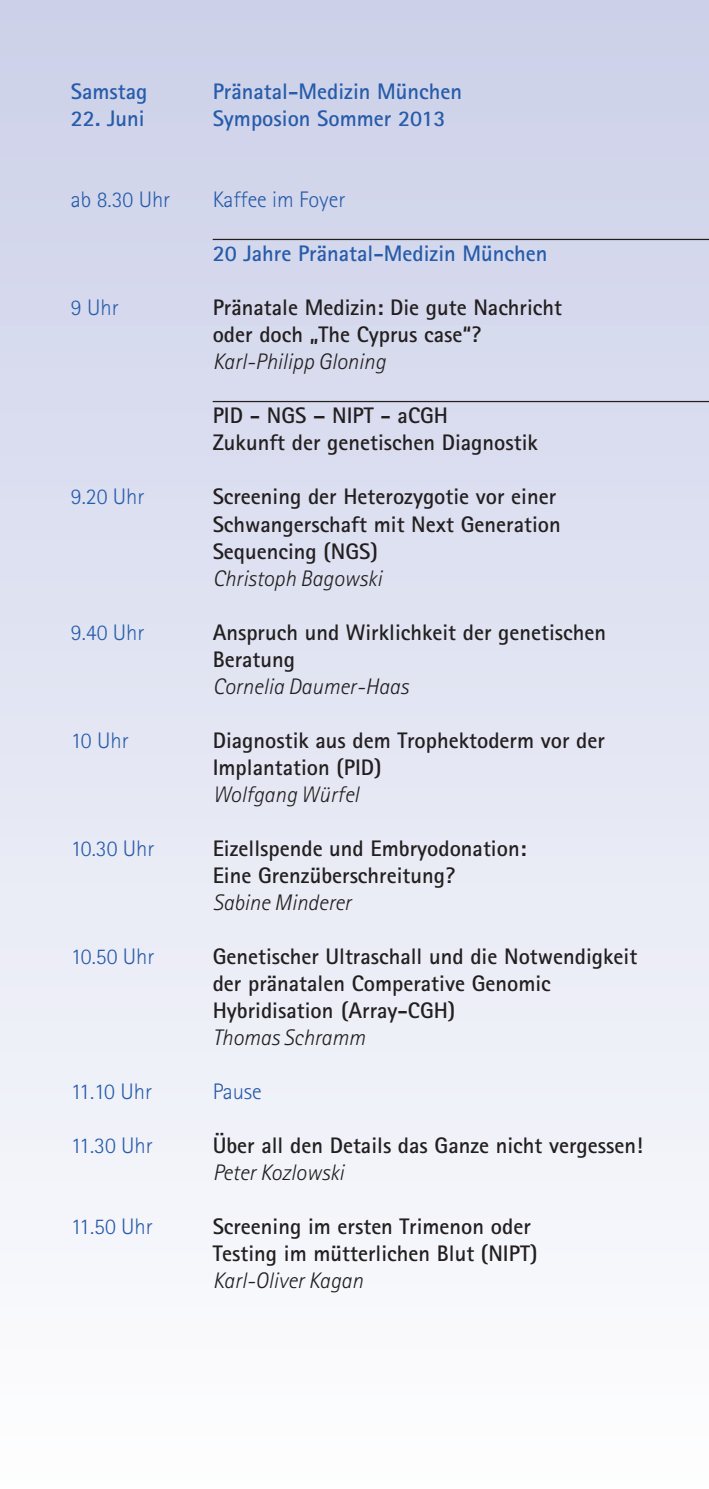
<style>
.page{position:relative;width:709px;height:1489px;background:#fff}
.page>*{position:absolute;margin:0;border:0;box-sizing:border-box;transform-origin:0 0}
.t1{font:700 22.5px/27px "Rotis Sans Serif";color:#231f20}
.t2{font:italic 300 22.5px "Rotis Sans Serif";color:#231f20}
.t3{font:300 22.5px "Rotis Sans Serif";color:#275caa}
.t4{font:700 22.5px "Rotis Sans Serif";color:#275caa}
</style>
<div class="page">
<div style="left:0;top:0;width:709px;height:1488px;background:linear-gradient(to bottom,#cbd0e8,#fdfefe)"></div>
<hr style="left:213px;top:239px;width:496px;height:1px;background:#231f20">
<hr style="left:213px;top:401px;width:496px;height:1px;background:#231f20">
<p class="t4" style="left:71px;top:84px;width:78px">Samstag</p>
<p class="t4" style="left:213px;top:84px;width:251px">Pränatal-Medizin München</p>
<p class="t4" style="left:71px;top:111px;width:75px">22. Juni</p>
<p class="t4" style="left:213px;top:111px;width:234px">Symposion Sommer 2013</p>
<p class="t3" style="left:71px;top:192px;width:101px">ab 8.30 Uhr</p>
<p class="t3" style="left:213px;top:192px;width:134px">Kaffee im Foyer</p>
<p class="t4" style="left:213px;top:246px;width:336px">20 Jahre Pränatal-Medizin München</p>
<p class="t3" style="left:71px;top:300px;width:49px">9 Uhr</p>
<p class="t1" style="left:213px;top:296px;width:351px">Pränatale Medizin: Die gute Nachricht oder doch „The Cyprus case“?</p>
<p class="t2" style="left:213px;top:354px;width:174px">Karl-Philipp Gloning</p>
<p class="t1" style="left:213px;top:404px;width:327px">PID - NGS – NIPT - aCGH<br>Zukunft der genetischen Diagnostik</p>
<p class="t3" style="left:71px;top:489px;width:75px">9.20 Uhr</p>
<p class="t1" style="left:213px;top:485px;width:349px">Screening der Heterozygotie vor einer<br>Schwangerschaft mit Next Generation<br>Sequencing (NGS)</p>
<p class="t2" style="left:213px;top:570px;width:170px">Christoph Bagowski</p>
<p class="t3" style="left:71px;top:624px;width:75px">9.40 Uhr</p>
<p class="t1" style="left:213px;top:620px;width:395px">Anspruch und Wirklichkeit der genetischen<br>Beratung</p>
<p class="t2" style="left:213px;top:678px;width:197px">Cornelia Daumer-Haas</p>
<p class="t3" style="left:71px;top:732px;width:59px">10 Uhr</p>
<p class="t1" style="left:213px;top:728px;width:394px">Diagnostik aus dem Trophektoderm vor der<br>Implantation (PID)</p>
<p class="t2" style="left:213px;top:786px;width:148px">Wolfgang Würfel</p>
<p class="t3" style="left:71px;top:840px;width:85px">10.30 Uhr</p>
<p class="t1" style="left:213px;top:836px;width:315px">Eizellspende und Embryodonation:<br>Eine Grenzüberschreitung?</p>
<p class="t2" style="left:213px;top:894px;width:140px">Sabine Minderer</p>
<p class="t3" style="left:71px;top:948px;width:85px">10.50 Uhr</p>
<p class="t1" style="left:213px;top:944px;width:426px">Genetischer Ultraschall und die Notwendigkeit der pränatalen Comperative Genomic<br>Hybridisation (Array-CGH)</p>
<p class="t2" style="left:213px;top:1029px;width:154px">Thomas Schramm</p>
<p class="t3" style="left:71px;top:1083px;width:83px">11.10 Uhr</p>
<p class="t3" style="left:213px;top:1083px;width:51px">Pause</p>
<p class="t3" style="left:71px;top:1137px;width:84px">11.30 Uhr</p>
<p class="t1" style="left:213px;top:1133px;width:431px">Über all den Details das Ganze nicht vergessen!</p>
<p class="t2" style="left:213px;top:1164px;width:133px">Peter Kozlowski</p>
<p class="t3" style="left:71px;top:1218px;width:84px">11.50 Uhr</p>
<p class="t1" style="left:213px;top:1214px;width:326px">Screening im ersten Trimenon oder<br>Testing im mütterlichen Blut (NIPT)</p>
<p class="t2" style="left:213px;top:1272px;width:152px">Karl-Oliver Kagan</p>
</div>
